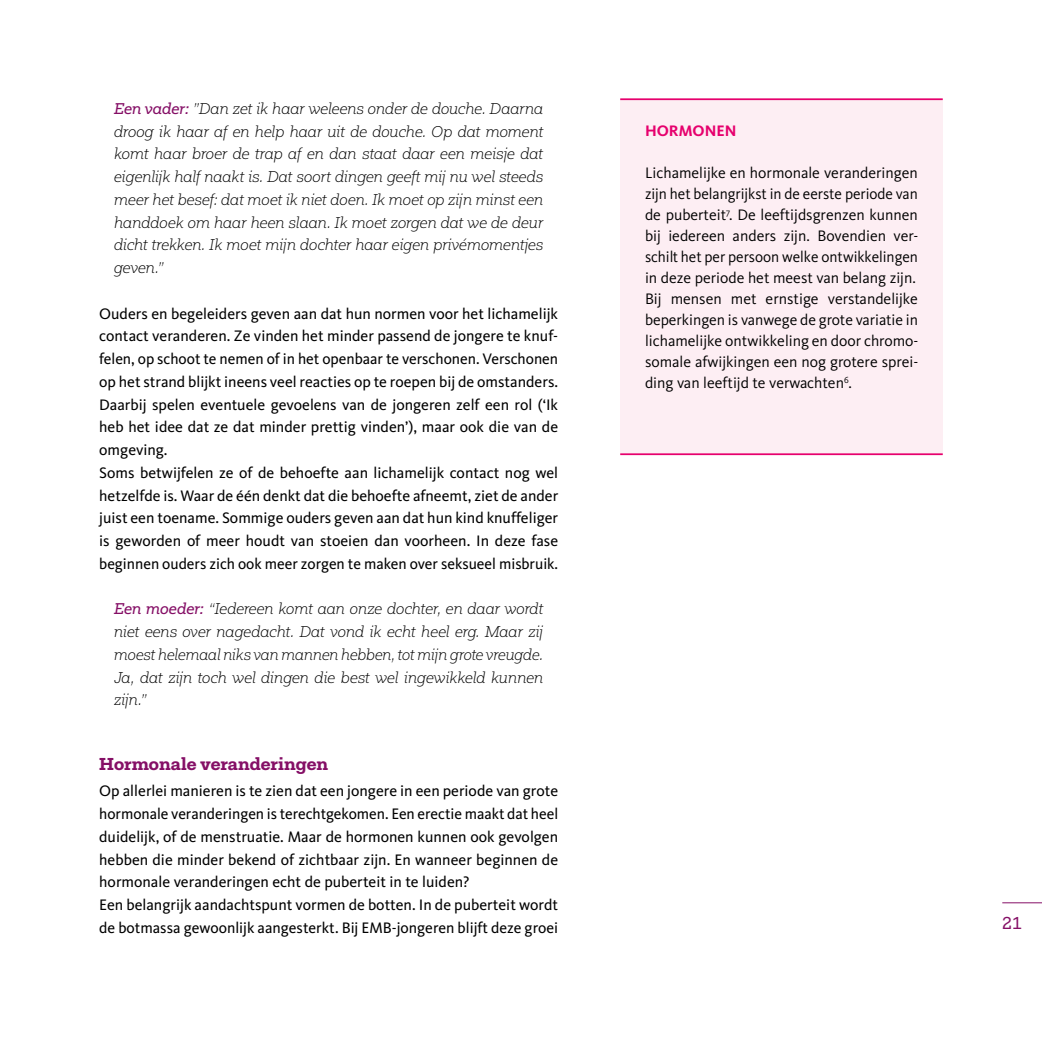
<style>
.page{position:relative;width:1042px;height:1042px;background:#fff}
.page>*{position:absolute;margin:0;border:0;box-sizing:border-box;transform-origin:0 0}
.t1{font:700 17.5px "Fakt Slab Pro";letter-spacing:-.005em;color:#850f66}
.t2{font:17.5px "Fakt Slab Pro";color:#850f66}
.t3{font:15.75px/22.8px "Kievit";color:#000}
.t4{font:italic 300 15.75px/22.8px "Fakt Slab Pro";color:#000;text-align:justify}
.t5{font:15.75px/21px "Kievit";color:#000}
.t6{font:700 15.75px "Kievit";color:#e6006d}
.s1{font-weight:400;color:#850f66}
</style>
<div class="page">
<hr style="left:1002px;top:902px;width:40px;height:1px;background:#850f66">
<div style="left:620px;top:99px;width:323px;height:356px;background:#fdeef3"></div>
<hr style="left:620px;top:453px;width:323px;height:2px;background:#e6006d">
<hr style="left:620px;top:98px;width:323px;height:2px;background:#e6006d">
<p class="t4" style="left:114px;top:97px;width:431px"><span class="s1">Een vader:</span> ”Dan zet ik haar weleens onder de douche. Daarna droog ik haar af en help haar uit de douche. Op dat moment komt haar broer de trap af en dan staat daar een meisje dat eigenlijk half naakt is. Dat soort dingen geeft mij nu wel steeds meer het besef: dat moet ik niet doen. Ik moet op zijn minst een handdoek om haar heen slaan. Ik moet zorgen dat we de deur dicht trekken. Ik moet mijn dochter haar eigen privémomentjes geven.”</p>
<p class="t3" style="left:99px;top:302px;width:460px">Ouders en begeleiders geven aan dat hun normen voor het lichamelijk contact veranderen. Ze vinden het minder passend de jongere te knuf&shy;felen, op schoot te nemen of in het openbaar te verschonen. Verschonen op het strand blijkt ineens veel reacties op te roepen bij de omstanders.<br>Daarbij spelen eventuele gevoelens van de jongeren zelf een rol (‘Ik heb het idee dat ze dat minder prettig vinden’), maar ook die van de omgeving.<br>Soms betwijfelen ze of de behoefte aan lichamelijk contact nog wel hetzelfde is. Waar de één denkt dat die behoefte afneemt, ziet de ander juist een toename. Sommige ouders geven aan dat hun kind knuffeliger is geworden of meer houdt van stoeien dan voorheen. In deze fase beginnen ouders zich ook meer zorgen te maken over seksueel misbruik.</p>
<p class="t4" style="left:114px;top:597px;width:431px"><span class="s1">Een moeder:</span> “Iedereen komt aan onze dochter, en daar wordt niet eens over nagedacht. Dat vond ik echt heel erg. Maar zij moest helemaal niks van mannen hebben, tot mijn grote vreugde.<br>Ja, dat zijn toch wel dingen die best wel ingewikkeld kunnen zijn.”</p>
<p class="t1" style="left:99px;top:752px;width:231px">Hormonale veranderingen</p>
<p class="t3" style="left:99px;top:780px;width:460px">Op allerlei manieren is te zien dat een jongere in een periode van grote hormonale veranderingen is terechtgekomen. Een erectie maakt dat heel duidelijk, of de menstruatie. Maar de hormonen kunnen ook gevolgen hebben die minder bekend of zichtbaar zijn. En wanneer beginnen de hormonale veranderingen echt de puberteit in te luiden?<br>Een belangrijk aandachtspunt vormen de botten. In de puberteit wordt de botmassa gewoonlijk aangesterkt. Bij EMB-jongeren blijft deze groei</p>
<p class="t6" style="left:645px;top:121px;width:93px">HORMONEN</p>
<p class="t5" style="left:645px;top:162px;width:275px">Lichamelijke en hormonale veranderingen zijn het belangrijkst in de eerste periode van de puberteit<sup>7</sup>. De leeftijdsgrenzen kunnen bij iedereen anders zijn. Bovendien ver&shy;schilt het per persoon welke ontwikkelingen in deze periode het meest van belang zijn.<br>Bij mensen met ernstige verstandelijke beperkingen is vanwege de grote variatie in lichamelijke ontwikkeling en door chromo&shy;somale afwijkingen een nog grotere sprei&shy;ding van leeftijd te verwachten<sup>6</sup>.</p>
<p class="t2" style="left:1002px;top:912px;width:21px">21</p>
</div>
